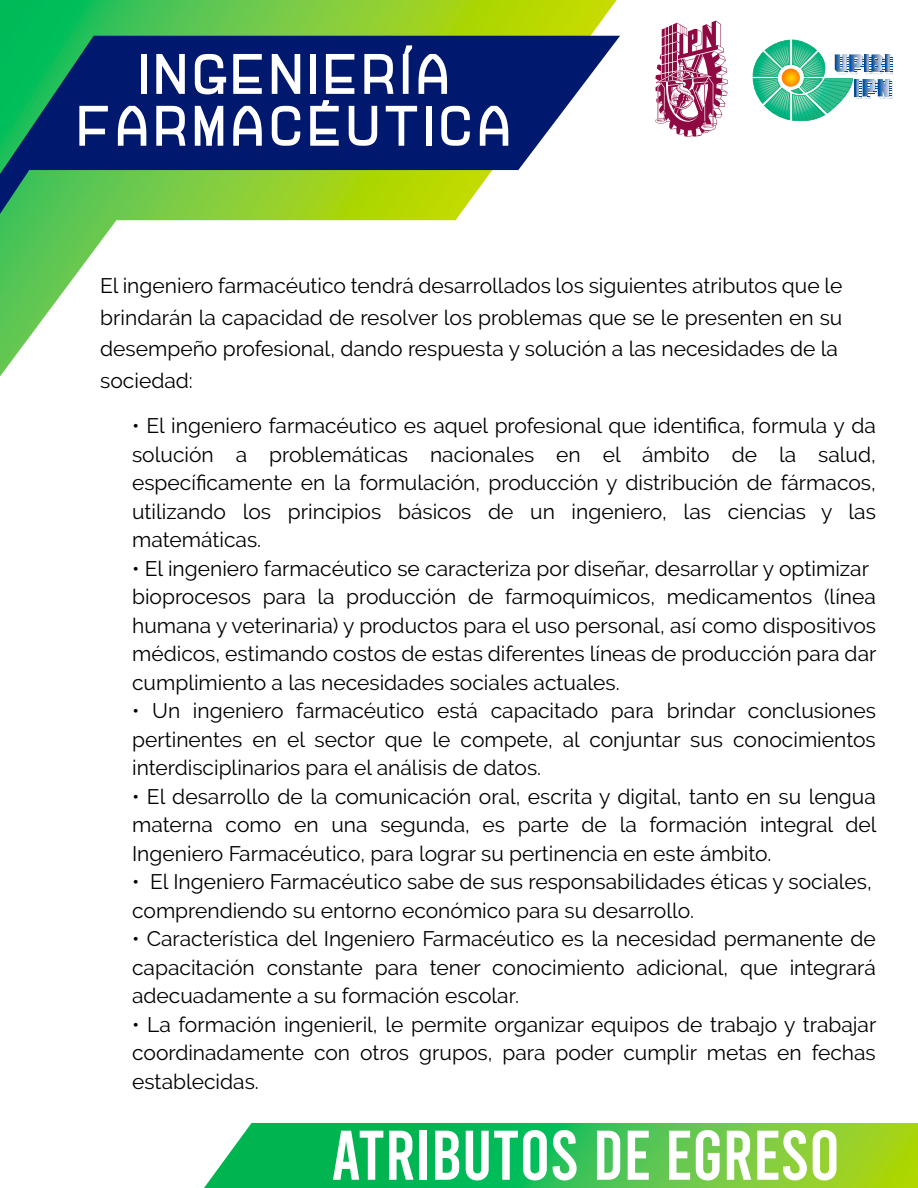
<style>
.page{position:relative;width:918px;height:1188px;background:#fff}
.page>*{position:absolute;margin:0;border:0;box-sizing:border-box;transform-origin:0 0}
.t1{font:70.05px "Bebas";color:#fff}
.t2{font:57px/51.9px "Millimetre";letter-spacing:.075em;color:#fff;text-align:center}
.t3{font:21px/28.5px "Raleway";color:#000;text-align:justify}
</style>
<div class="page">
<svg style="left:0;top:0;width:617px;height:376px"></svg>
<svg style="left:204px;top:1123px;width:714px;height:65px;background:#43c34f"></svg>
<svg style="left:0;top:36px;width:620px;height:178px;background:#385f73"></svg>
<svg style="left:752px;top:39px;width:141px;height:83px"></svg>
<svg style="left:655px;top:20px;width:73px;height:117px"></svg>
<h2 class="t2" style="left:77px;top:51px;width:436px">INGENIERÍA<br>FARMACÉUTICA</h2>
<p class="t3" style="left:100px;top:270px;width:744px;line-height:31.5px;text-align:left">El ingeniero farmacéutico tendrá desarrollados los siguientes atributos que le brindarán la capacidad de resolver los problemas que se le presenten en su desempeño profesional, dando respuesta y solución a las necesidades de la sociedad:</p>
<p class="t3" style="left:132px;top:412px;width:745px">• El ingeniero farmacéutico es aquel profesional que identifica, formula y da solución a problemáticas nacionales en el ámbito de la salud, específicamente en la formulación, producción y distribución de fármacos, utilizando los principios básicos de un ingeniero, las ciencias y las matemáticas.</p>
<p class="t3" style="left:132px;top:554px;width:746px;text-align:left">• El ingeniero farmacéutico se caracteriza por diseñar, desarrollar y optimizar bioprocesos para la producción de farmoquímicos, medicamentos (línea humana y veterinaria) y productos para el uso personal, así como dispositivos médicos, estimando costos de estas diferentes líneas de producción para dar cumplimiento a las necesidades sociales actuales.</p>
<p class="t3" style="left:132px;top:697px;width:745px">• Un ingeniero farmacéutico está capacitado para brindar conclusiones pertinentes en el sector que le compete, al conjuntar sus conocimientos interdisciplinarios para el análisis de datos.</p>
<p class="t3" style="left:132px;top:782px;width:746px">• El desarrollo de la comunicación oral, escrita y digital, tanto en su lengua materna como en una segunda, es parte de la formación integral del Ingeniero Farmacéutico, para lograr su pertinencia en este ámbito.</p>
<p class="t3" style="left:132px;top:868px;width:741px">• El Ingeniero Farmacéutico sabe de sus responsabilidades éticas y sociales, comprendiendo su entorno económico para su desarrollo.</p>
<p class="t3" style="left:132px;top:925px;width:745px">• Característica del Ingeniero Farmacéutico es la necesidad permanente de capacitación constante para tener conocimiento adicional, que integrará adecuadamente a su formación escolar.</p>
<p class="t3" style="left:132px;top:1010px;width:746px">• La formación ingenieril, le permite organizar equipos de trabajo y trabajar coordinadamente con otros grupos, para poder cumplir metas en fechas establecidas.</p>
<h1 class="t1" style="left:331px;top:1120px;width:510px">ATRIBUTOS DE EGRESO</h1>
</div>
